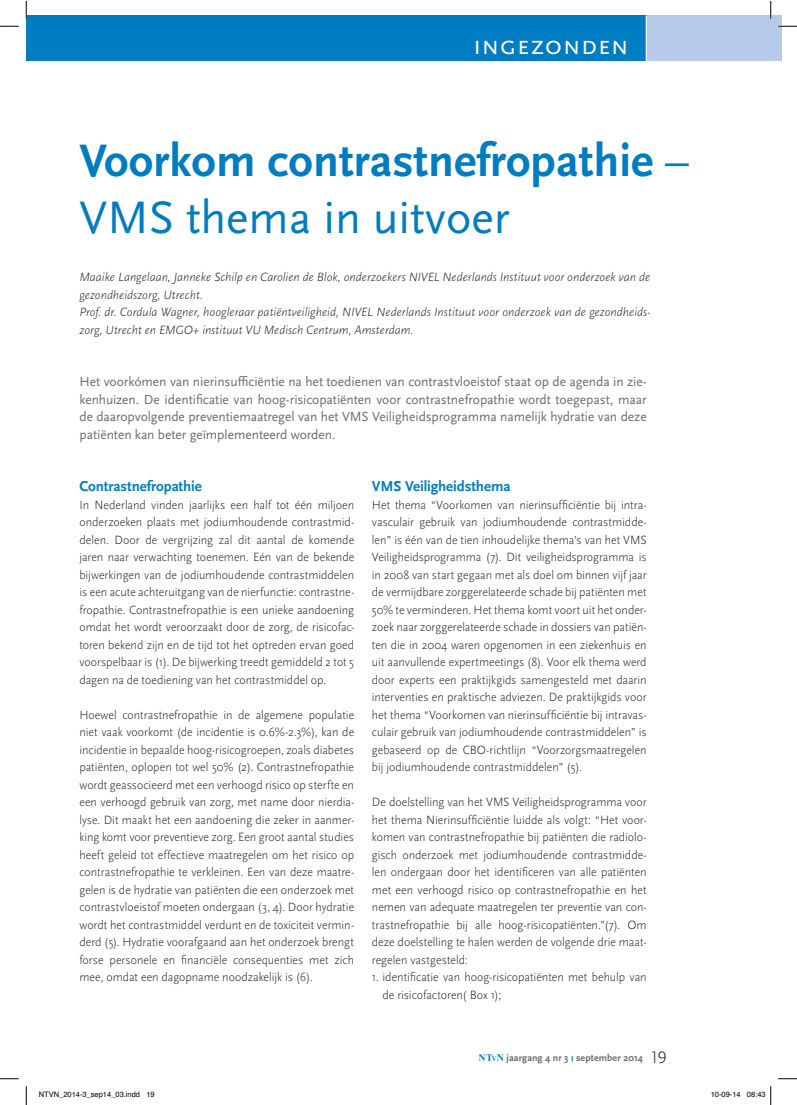
<style>
.page{position:relative;width:797px;height:1105px;background:#fff}
.page>*{position:absolute;margin:0;border:0;box-sizing:border-box;transform-origin:0 0}
.t1{font:700 47.5px/57px "Scala Sans Pro";color:#007cc2}
.t2{font:27.5px "Scala Sans Pro";letter-spacing:.01em;color:#fff}
.t3{font:700 15px "Scala Sans Pro";letter-spacing:-.01em;color:#007cc2}
.t4{font:13.75px/17.5px "Scala Sans Pro";letter-spacing:-.005em;color:#6c6d70;text-align:justify}
.t5{font:300 12.5px/17.5px "Scala Sans Pro";color:#231f20;text-align:justify}
.t6{font:italic 300 12.5px/17.5px "Scala Sans Pro";color:#231f20}
.t7{font:700 10px "Scala Sans Pro";letter-spacing:.005em;color:#6c6d70}
.t8{font:7.5px "Helvetica";color:#000}
.s1{font-weight:400}
.s2{font-family:"Times New Roman";color:#007cc2}
.s3{font-family:"Times New Roman";font-size:7px;color:#007cc2}
.s4{font-size:5.25px;color:#007cc2}
.s5{font-weight:300;font-size:17.5px;color:#231f20}
</style>
<div class="page">
<div style="left:26px;top:16px;width:620px;height:46px;background:#007cc2"></div>
<div style="left:646px;top:16px;width:135px;height:46px;background:#b4cae8"></div>
<hr style="left:645px;top:16px;width:2px;height:46px;background:#fff">
<hr style="left:26px;top:61px;width:755px;height:1px;background:#fff">
<svg style="left:0;top:25px;width:19px;height:2px"></svg>
<svg style="left:778px;top:25px;width:18px;height:2px"></svg>
<svg style="left:0;top:1078px;width:19px;height:1px"></svg>
<svg style="left:778px;top:1078px;width:18px;height:1px"></svg>
<svg style="left:25px;top:1px;width:2px;height:18px"></svg>
<svg style="left:25px;top:1086px;width:2px;height:19px"></svg>
<svg style="left:770px;top:1px;width:1px;height:18px"></svg>
<svg style="left:770px;top:1086px;width:1px;height:19px"></svg>
<h2 class="t2" style="left:473px;top:28px;width:157px">ingezonden</h2>
<h1 class="t1" style="left:79px;top:132px;width:611px">Voorkom contrastnefropathie <span class="s1">–<br>VMS thema in uitvoer</span></h1>
<p class="t6" style="left:79px;top:268px;width:572px">Maaike Langelaan, Janneke Schilp en Carolien de Blok, onderzoekers NIVEL Nederlands Instituut voor onderzoek van de gezondheidszorg, Utrecht.<br>Prof. dr. Cordula Wagner, hoogleraar patiëntveiligheid, NIVEL Nederlands Instituut voor onderzoek van de gezondheids&shy;zorg, Utrecht en EMGO+ instituut VU Medisch Centrum, Amsterdam.</p>
<p class="t4" style="left:79px;top:373px;width:568px">Het voorkómen van nierinsufficiëntie na het toedienen van contrastvloeistof staat op de agenda in zie&shy;kenhuizen. De identificatie van hoog-risicopatiënten voor contrastnefropathie wordt toegepast, maar de daaropvolgende preventiemaatregel van het VMS Veiligheidsprogramma namelijk hydratie van deze patiënten kan beter geïmplementeerd worden.</p>
<p class="t3" style="left:79px;top:478px;width:124px">Contrastnefropathie</p>
<p class="t5" style="left:79px;top:496px;width:276px">In Nederland vinden jaarlijks een half tot één miljoen onderzoeken plaats met jodiumhoudende contrastmid&shy;delen. Door de vergrijzing zal dit aantal de komende jaren naar verwachting toenemen. Eén van de bekende bijwerkingen van de jodiumhoudende contrastmiddelen is een acute achteruitgang van de nierfunctie: contrastne&shy;fropathie. Contrastnefropathie is een unieke aandoening omdat het wordt veroorzaakt door de zorg, de risicofac&shy;toren bekend zijn en de tijd tot het optreden ervan goed voorspelbaar is (1). De bijwerking treedt gemiddeld 2 tot 5 dagen na de toediening van het contrastmiddel op.</p>
<p class="t5" style="left:79px;top:706px;width:276px">Hoewel contrastnefropathie in de algemene populatie niet vaak voorkomt (de incidentie is 0.6%-2.3%), kan de incidentie in bepaalde hoog-risicogroepen, zoals diabetes patiënten, oplopen tot wel 50% (2). Contrastnefropathie wordt geassocieerd met een verhoogd risico op sterfte en een verhoogd gebruik van zorg, met name door nierdia&shy;lyse. Dit maakt het een aandoening die zeker in aanmer&shy;king komt voor preventieve zorg. Een groot aantal studies heeft geleid tot effectieve maatregelen om het risico op contrastnefropathie te verkleinen. Een van deze maatre&shy;gelen is de hydratie van patiënten die een onderzoek met contrastvloeistof moeten ondergaan (3, 4). Door hydratie wordt het contrastmiddel verdunt en de toxiciteit vermin&shy;derd (5). Hydratie voorafgaand aan het onderzoek brengt forse personele en financiële consequenties met zich mee, omdat een dagopname noodzakelijk is (6).</p>
<p class="t3" style="left:372px;top:478px;width:140px">VMS Veiligheidsthema</p>
<p class="t5" style="left:372px;top:496px;width:276px">Het thema “Voorkomen van nierinsufficiëntie bij intra&shy;vasculair gebruik van jodiumhoudende contrastmidde&shy;len” is één van de tien inhoudelijke thema’s van het VMS Veiligheidsprogramma (7). Dit veiligheidsprogramma is in 2008 van start gegaan met als doel om binnen vijf jaar de vermijdbare zorggerelateerde schade bij patiënten met 50% te verminderen. Het thema komt voort uit het onder&shy;zoek naar zorggerelateerde schade in dossiers van patiën&shy;ten die in 2004 waren opgenomen in een ziekenhuis en uit aanvullende expertmeetings (8). Voor elk thema werd door experts een praktijkgids samengesteld met daarin interventies en praktische adviezen. De praktijkgids voor het thema “Voorkomen van nierinsufficiëntie bij intravas&shy;culair gebruik van jodiumhoudende contrastmiddelen” is gebaseerd op de CBO-richtlijn “Voorzorgsmaatregelen bij jodiumhoudende contrastmiddelen” (5).</p>
<p class="t5" style="left:372px;top:793px;width:276px">De doelstelling van het VMS Veiligheidsprogramma voor het thema Nierinsufficiëntie luidde als volgt: “Het voor&shy;komen van contrastnefropathie bij patiënten die radiolo&shy;gisch onderzoek met jodiumhoudende contrastmidde&shy;len ondergaan door het identificeren van alle patiënten met een verhoogd risico op contrastnefropathie en het nemen van adequate maatregelen ter preventie van con&shy;trastnefropathie bij alle hoog-risicopatiënten.”(7). Om deze doelstelling te halen werden de volgende drie maat&shy;regelen vastgesteld:</p>
<p class="t5" style="left:382px;top:968px;width:265px;text-indent:-11px">1. identificatie van hoog-risicopatiënten met behulp van de risicofactoren( Box 1);</p>
<p class="t7" style="left:478px;top:1052px;width:189px"><span class="s2">NT</span><span class="s3">v</span><span class="s2">N</span> jaargang 4 nr 3 <span class="s4">|</span> september 2014 <span class="s5">19</span></p>
<p class="t8" style="left:39px;top:1092px;width:117px">NTVN_2014-3_sep14_03.indd 19</p>
<p class="t8" style="left:710px;top:1092px;width:57px">10-09-14 08:43</p>
</div>
